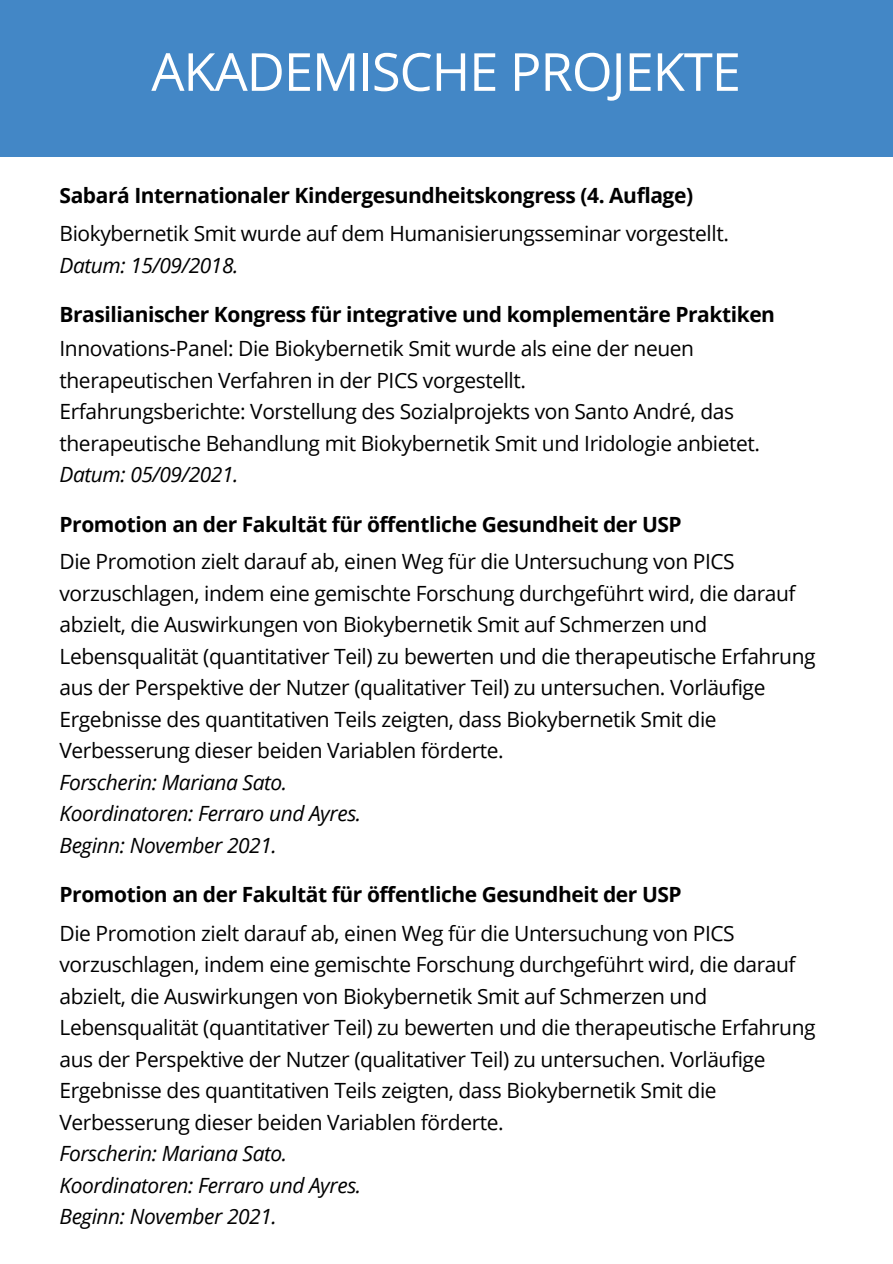
<style>
.page{position:relative;width:893px;height:1264px;background:#fff}
.page>*{position:absolute;margin:0;border:0;box-sizing:border-box;transform-origin:0 0}
.t1{font:52.5px "Open Sans";letter-spacing:-.02em;color:#fff}
.t2{font:21px/31.5px "Open Sans";letter-spacing:-.02em;color:#000}
.t3{font:700 21px "Open Sans";letter-spacing:-.02em;color:#000}
.t4{font:italic 21px/31.5px "Open Sans";letter-spacing:-.02em;color:#000}
</style>
<div class="page">
<div style="left:0;top:0;width:892px;height:156px;background:#4387c6"></div>
<h1 class="t1" style="left:151px;top:35px;width:591px">AKADEMISCHE PROJEKTE</h1>
<p class="t3" style="left:60px;top:181px;width:635px">Sabará Internationaler Kindergesundheitskongress (4. Auflage)</p>
<p class="t2" style="left:60px;top:217px;width:670px">Biokybernetik Smit wurde auf dem Humanisierungsseminar vorgestellt.</p>
<p class="t4" style="left:60px;top:249px;width:180px">Datum: 15/09/2018.</p>
<p class="t3" style="left:60px;top:300px;width:717px">Brasilianischer Kongress für integrative und komplementäre Praktiken</p>
<p class="t2" style="left:60px;top:332px;width:702px">Innovations-Panel: Die Biokybernetik Smit wurde als eine der neuen therapeutischen Verfahren in der PICS vorgestellt.<br>Erfahrungsberichte: Vorstellung des Sozialprojekts von Santo André, das therapeutische Behandlung mit Biokybernetik Smit und Iridologie anbietet.</p>
<p class="t4" style="left:60px;top:458px;width:180px">Datum: 05/09/2021.</p>
<p class="t3" style="left:60px;top:509px;width:623px">Promotion an der Fakultät für öffentliche Gesundheit der USP</p>
<p class="t2" style="left:60px;top:545px;width:757px">Die Promotion zielt darauf ab, einen Weg für die Untersuchung von PICS vorzuschlagen, indem eine gemischte Forschung durchgeführt wird, die darauf abzielt, die Auswirkungen von Biokybernetik Smit auf Schmerzen und Lebensqualität (quantitativer Teil) zu bewerten und die therapeutische Erfahrung aus der Perspektive der Nutzer (qualitativer Teil) zu untersuchen. Vorläufige Ergebnisse des quantitativen Teils zeigten, dass Biokybernetik Smit die Verbesserung dieser beiden Variablen förderte.</p>
<p class="t4" style="left:60px;top:765px;width:303px">Forscherin: Mariana Sato.<br>Koordinatoren: Ferraro und Ayres.<br>Beginn: November 2021.</p>
<p class="t3" style="left:60px;top:879px;width:623px">Promotion an der Fakultät für öffentliche Gesundheit der USP</p>
<p class="t2" style="left:60px;top:916px;width:757px">Die Promotion zielt darauf ab, einen Weg für die Untersuchung von PICS vorzuschlagen, indem eine gemischte Forschung durchgeführt wird, die darauf abzielt, die Auswirkungen von Biokybernetik Smit auf Schmerzen und Lebensqualität (quantitativer Teil) zu bewerten und die therapeutische Erfahrung aus der Perspektive der Nutzer (qualitativer Teil) zu untersuchen. Vorläufige Ergebnisse des quantitativen Teils zeigten, dass Biokybernetik Smit die Verbesserung dieser beiden Variablen förderte.</p>
<p class="t4" style="left:60px;top:1137px;width:303px">Forscherin: Mariana Sato.<br>Koordinatoren: Ferraro und Ayres.<br>Beginn: November 2021.</p>
</div>
